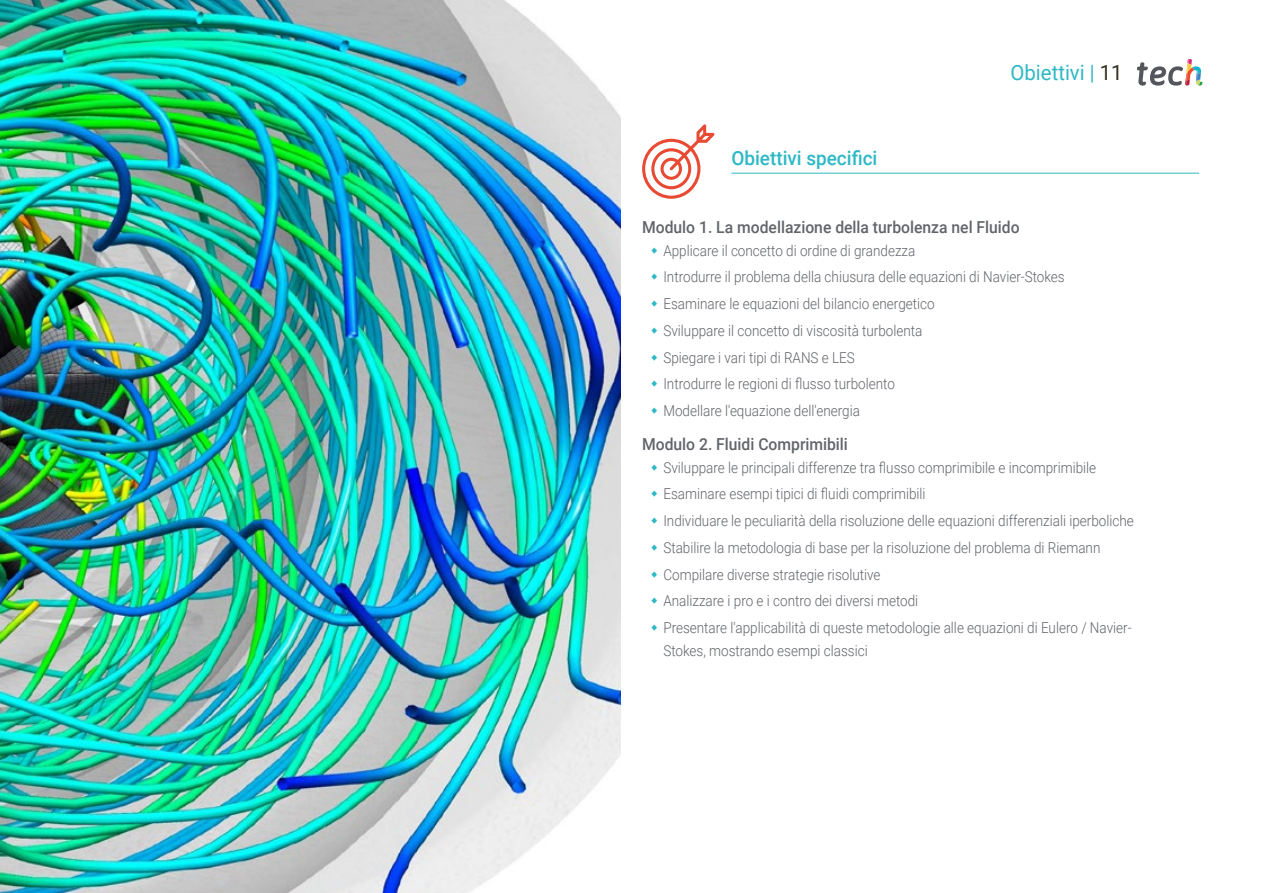
<style>
.page{position:relative;width:1263px;height:893px;background:#fff}
.page>*{position:absolute;margin:0;border:0;box-sizing:border-box;transform-origin:0 0}
.t1{font:21px "Roboto";color:#2db8c5}
.t2{font:500 19.5px "Roboto";color:#2db8c5}
.t3{font:500 16.5px "Roboto";color:#61646a;scale:.95 1}
.t4{font:300 15px/26.7px "Roboto";color:#61646a;scale:.9 1}
.s1{color:#312e20}
</style>
<div class="page">
<hr style="left:731px;top:173px;width:468px;height:1px;background:#2db8c5">
<svg style="left:642px;top:124px;width:72px;height:75px"></svg>
<img style="left:0;top:0;width:621px;height:893px">
<svg style="left:1137px;top:59px;width:65px;height:27px"></svg>
<h2 class="t2" style="left:731px;top:144px;width:147px">Obiettivi specifici</h2>
<h1 class="t1" style="left:1010px;top:57px;width:114px">Obiettivi | <span class="s1">11</span></h1>
<p class="t3" style="left:642px;top:216px;width:399px">Modulo 1. La modellazione della turbolenza nel Fluido</p>
<p class="t4" style="left:663px;top:236px;width:447px">Applicare il concetto di ordine di grandezza<br>Introdurre il problema della chiusura delle equazioni di Navier-Stokes Esaminare le equazioni del bilancio energetico<br>Sviluppare il concetto di viscosità turbolenta<br>Spiegare i vari tipi di RANS e LES<br>Introdurre le regioni di flusso turbolento<br>Modellare l'equazione dell'energia</p>
<p class="t3" style="left:642px;top:433px;width:218px">Modulo 2. Fluidi Comprimibili</p>
<p class="t4" style="left:663px;top:453px;width:524px">Sviluppare le principali differenze tra flusso comprimibile e incomprimibile Esaminare esempi tipici di fluidi comprimibili<br>Individuare le peculiarità della risoluzione delle equazioni differenziali iperboliche Stabilire la metodologia di base per la risoluzione del problema di Riemann Compilare diverse strategie risolutive<br>Analizzare i pro e i contro dei diversi metodi<br>Presentare l'applicabilità di queste metodologie alle equazioni di Eulero / Navier-</p>
<p class="t4" style="left:663px;top:636px;width:228px">Stokes, mostrando esempi classici</p>
</div>
